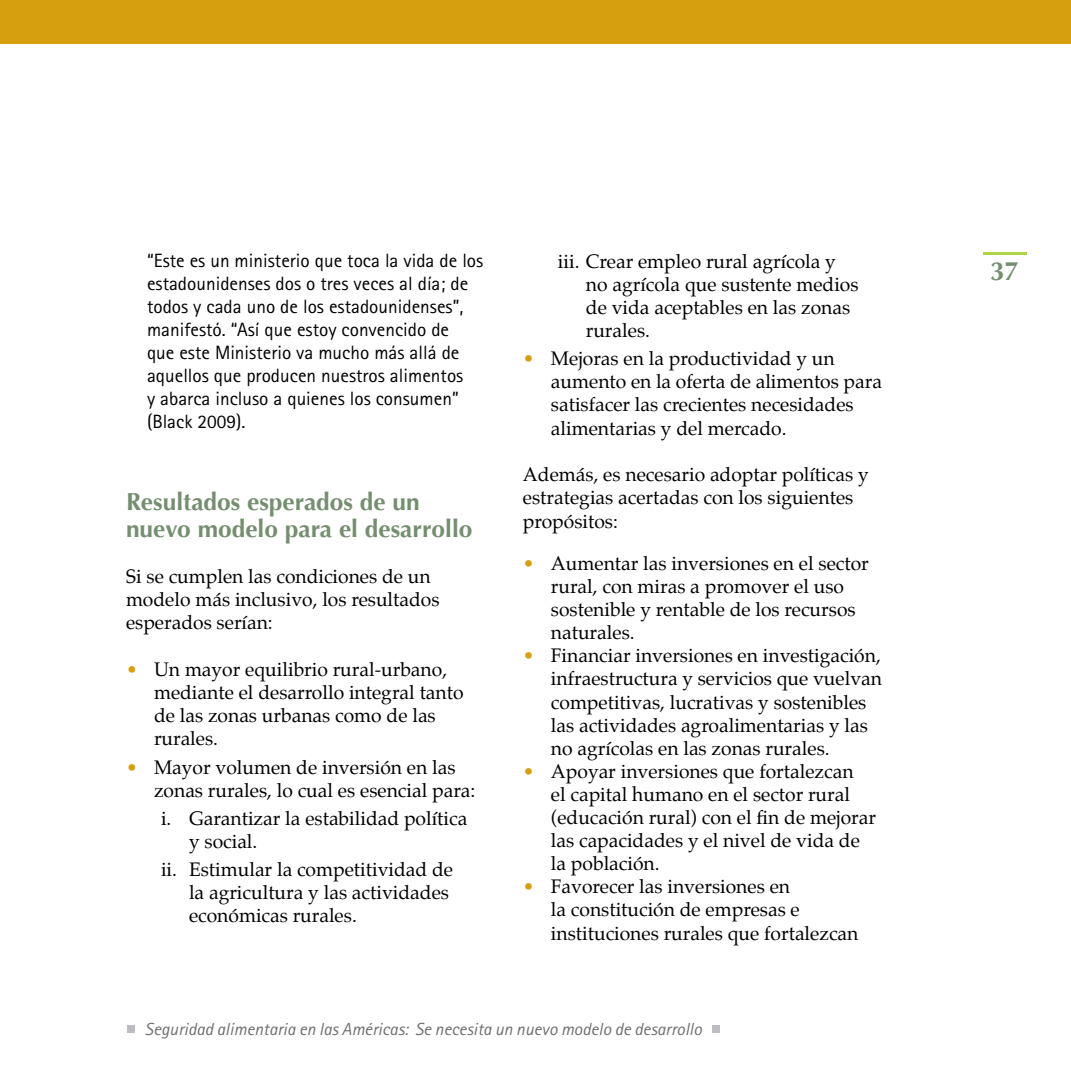
<style>
.page{position:relative;width:1071px;height:1071px;background:#fff}
.page>*{position:absolute;margin:0;border:0;box-sizing:border-box;transform-origin:0 0}
.t1{font:700 26.25px "Optima";color:#758e70}
.t2{font:700 24.5px/26.6px "Optima";color:#758e70}
.t3{font:19.25px/23.1px "Palatino";color:#000}
.t4{font:19.25px/23.1px "Rotis Sans Serif";color:#000}
.t5{font:italic 17.5px "Rotis Sans Serif";color:#6d6f71}
.s1{color:#d59f0f}
</style>
<div class="page">
<hr style="left:983px;top:252px;width:43px;height:3px;background:#aed248">
<div style="left:127px;top:1026px;width:7px;height:7px;background:#bcbdc0"></div>
<div style="left:713px;top:1026px;width:7px;height:7px;background:#bcbdc0"></div>
<div style="left:0;top:0;width:1071px;height:43px;background:#d59f0f"></div>
<p class="t4" style="left:147px;top:248px;width:338px">“Este es un ministerio que toca la vida de los estadounidenses dos o tres veces al día; de todos y cada uno de los estadounidenses”, manifestó. “Así que estoy convencido de<br>que este Ministerio va mucho más allá de aquellos que producen nuestros alimentos<br>y abarca incluso a quienes los consumen” (Black 2009).</p>
<p class="t2" style="left:126px;top:489px;width:348px">Resultados esperados de un nuevo modelo para el desarrollo</p>
<p class="t3" style="left:126px;top:565px;width:315px">Si se cumplen las condiciones de un modelo más inclusivo, los resultados esperados serían:</p>
<p class="t3" style="left:154px;top:658px;width:311px;text-indent:-28px"><span class="s1">•</span> Un mayor equilibrio rural-urbano, mediante el desarrollo integral tanto de las zonas urbanas como de las rurales.</p>
<p class="t3" style="left:154px;top:755px;width:323px;text-indent:-28px"><span class="s1">•</span> Mayor volumen de inversión en las zonas rurales, lo cual es esencial para:</p>
<p class="t3" style="left:189px;top:807px;width:280px;text-indent:-28px">i. Garantizar la estabilidad política y social.</p>
<p class="t3" style="left:189px;top:858px;width:266px;text-indent:-28px">ii. Estimular la competitividad de la agricultura y las actividades económicas rurales.</p>
<p class="t3" style="left:586px;top:250px;width:274px;text-indent:-28px">iii. Crear empleo rural agrícola y no agrícola que sustente medios de vida aceptables en las zonas rurales.</p>
<p class="t3" style="left:551px;top:347px;width:333px;text-indent:-28px"><span class="s1">•</span> Mejoras en la productividad y un aumento en la oferta de alimentos para satisfacer las crecientes necesidades alimentarias y del mercado.</p>
<p class="t3" style="left:523px;top:463px;width:347px">Además, es necesario adoptar políticas y estrategias acertadas con los siguientes propósitos:</p>
<p class="t3" style="left:551px;top:552px;width:319px;text-indent:-28px"><span class="s1">•</span> Aumentar las inversiones en el sector rural, con miras a promover el uso sostenible y rentable de los recursos naturales.</p>
<p class="t3" style="left:551px;top:644px;width:333px;text-indent:-28px"><span class="s1">•</span> Financiar inversiones en investigación, infraestructura y servicios que vuelvan competitivas, lucrativas y sostenibles las actividades agroalimentarias y las no agrícolas en las zonas rurales.</p>
<p class="t3" style="left:551px;top:760px;width:327px;text-indent:-28px"><span class="s1">•</span> Apoyar inversiones que fortalezcan<br>el capital humano en el sector rural (educación rural) con el fin de mejorar las capacidades y el nivel de vida de la población.</p>
<p class="t3" style="left:551px;top:875px;width:309px;text-indent:-28px"><span class="s1">•</span> Favorecer las inversiones en<br>la constitución de empresas e instituciones rurales que fortalezcan</p>
<p class="t5" style="left:145px;top:1018px;width:558px">Seguridad alimentaria en las Américas: Se necesita un nuevo modelo de desarrollo</p>
<h1 class="t1" style="left:990px;top:256px;width:31px">37</h1>
</div>
